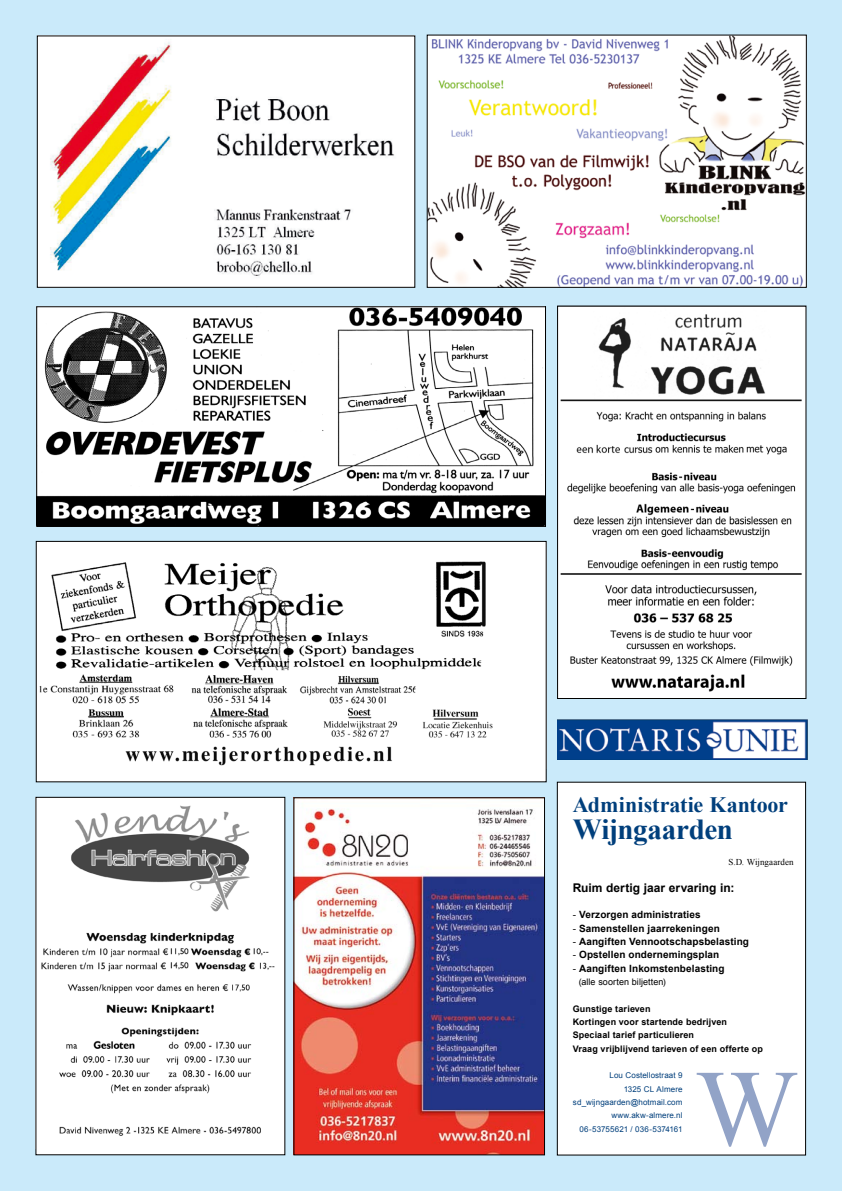
<style>
.page{position:relative;width:842px;height:1191px;background:#caeafa}
.page>*{position:absolute;margin:0;border:0;box-sizing:border-box;transform-origin:0 0}
.t1{font:109px "Times New Roman";color:#92a3c7}
.t2{font:700 29px "Times New Roman";letter-spacing:-.01em;color:#003f7c}
.t3{font:700 22px "Times New Roman";letter-spacing:-.005em;color:#003f7c}
.t4{font:700 12px "Arial";color:#000}
.t5{font:700 10px "Arial";letter-spacing:.01em;color:#000}
.t6{font:700 9px/13.3px "Arial";letter-spacing:.015em;color:#000}
.t7{font:9px "Arial";letter-spacing:.005em;color:#000}
.t8{font:9px "Times New Roman";letter-spacing:.005em;color:#000}
.t9{font:8px/13.3px "Arial";letter-spacing:.01em;color:#003f7c;text-align:right}
.s1{font-weight:400}
</style>
<div class="page">
<img style="left:295px;top:799px;width:248px;height:354px">
<div style="left:293px;top:797px;width:252px;height:358px;border:1px solid #000"></div>
<img style="left:37px;top:799px;width:246px;height:349px">
<img style="left:38px;top:308px;width:506px;height:217px">
<div style="left:36px;top:306px;width:510px;height:221px;border:1px solid #000"></div>
<div style="left:36px;top:541px;width:510px;height:241px;background:#fff"></div>
<img style="left:39px;top:561px;width:454px;height:205px">
<div style="left:36px;top:541px;width:511px;height:241px;border:1px solid #000"></div>
<img style="left:39px;top:37px;width:374px;height:249px">
<div style="left:37px;top:35px;width:378px;height:253px;border:1px solid #000"></div>
<img style="left:559px;top:307px;width:245px;height:390px">
<div style="left:557px;top:305px;width:249px;height:394px;border:1px solid #000"></div>
<img style="left:558px;top:719px;width:249px;height:40px">
<div style="left:557px;top:782px;width:249px;height:373px;background:#fff;border:1px solid #000"></div>
<img style="left:429px;top:37px;width:376px;height:249px">
<div style="left:427px;top:35px;width:380px;height:253px;border:1px solid #000"></div>
<h3 class="t3" style="left:573px;top:789px;width:217px">Administratie Kantoor</h3>
<h2 class="t2" style="left:573px;top:808px;width:162px">Wijngaarden</h2>
<p class="t8" style="left:728px;top:856px;width:67px">S.D. Wijngaarden</p>
<p class="t4" style="left:573px;top:879px;width:163px">Ruim dertig jaar ervaring in:</p>
<p class="t5" style="left:573px;top:908px;width:130px"><span class="s1">-</span> Verzorgen administraties</p>
<p class="t5" style="left:573px;top:921px;width:149px"><span class="s1">-</span> Samenstellen jaarrekeningen</p>
<p class="t5" style="left:573px;top:935px;width:178px"><span class="s1">-</span> Aangiften Vennootschapsbelasting</p>
<p class="t5" style="left:573px;top:948px;width:148px"><span class="s1">-</span> Opstellen ondernemingsplan</p>
<p class="t5" style="left:573px;top:961px;width:153px"><span class="s1">-</span> Aangiften Inkomstenbelasting</p>
<p class="t7" style="left:579px;top:976px;width:89px">(alle soorten biljetten)</p>
<p class="t6" style="left:573px;top:1002px;width:192px">Gunstige tarieven<br>Kortingen voor startende bedrijven Speciaal tarief particulieren<br>Vraag vrijblijvend tarieven of een offerte op</p>
<h1 class="t1" style="left:695px;top:1035px;width:104px">W</h1>
<p class="t9" style="left:573px;top:1069px;width:111px">Lou Costellostraat 9<br>1325 CL Almere sd_wijngaarden@hotmail.com www.akw-almere.nl<br>06-53755621 / 036-5374161</p>
</div>
